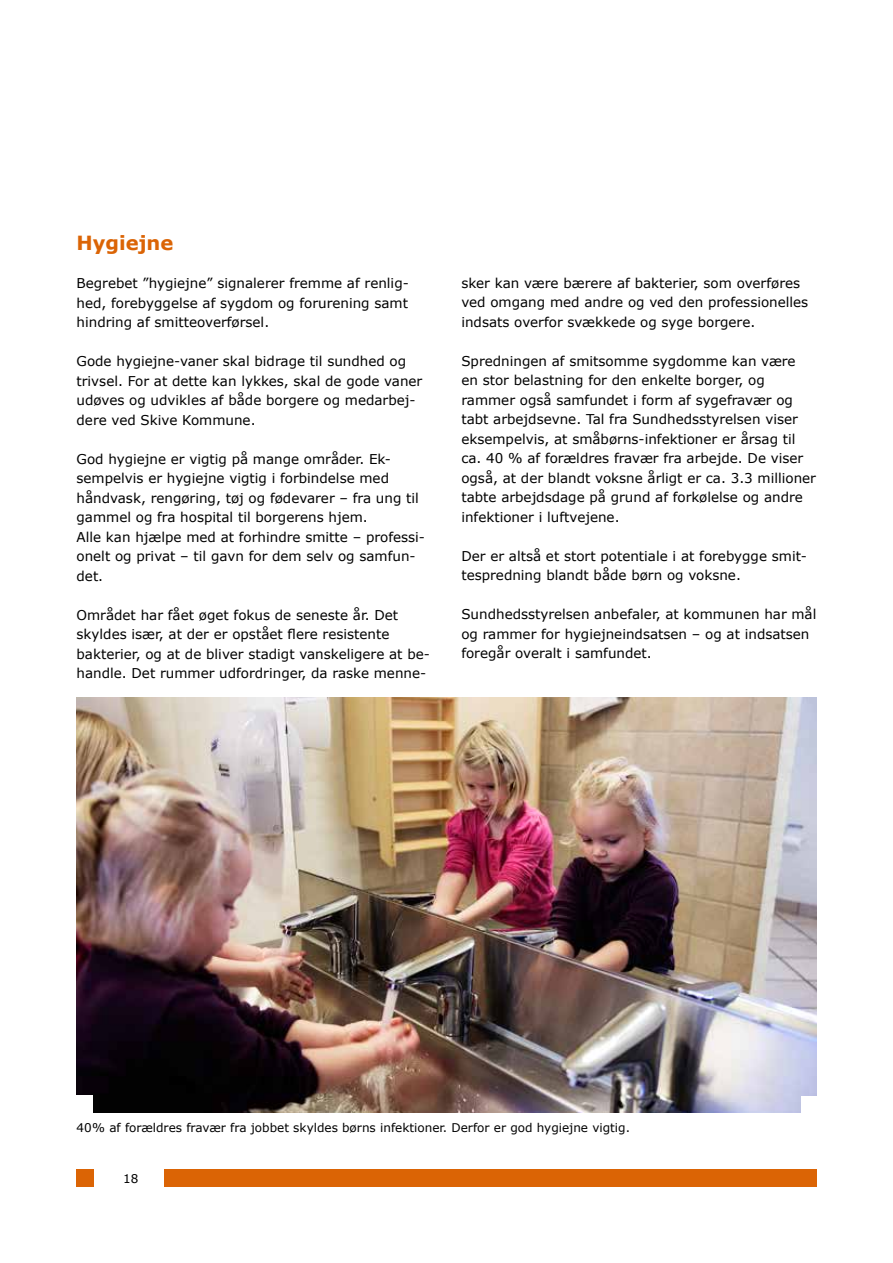
<style>
.page{position:relative;width:893px;height:1263px;background:#fff}
.page>*{position:absolute;margin:0;border:0;box-sizing:border-box;transform-origin:0 0}
.t1{font:700 19.5px "Verdana";color:#db6405}
.t2{font:13.5px/19.5px "Verdana";color:#000}
.t3{font:12px "Verdana";color:#000}
</style>
<div class="page">
<div style="left:164px;top:1169px;width:652px;height:17px;background:#db6405"></div>
<div style="left:77px;top:1169px;width:17px;height:17px;background:#db6405"></div>
<img style="left:76px;top:697px;width:740px;height:415px">
<div style="left:802px;top:1096px;width:17px;height:17px;background:#fff"></div>
<div style="left:75px;top:1096px;width:17px;height:17px;background:#fff"></div>
<h1 class="t1" style="left:76px;top:229px;width:98px">Hygiejne</h1>
<p class="t2" style="left:77px;top:273px;width:334px;text-align:justify">Begrebet ”hygiejne” signalerer fremme af renlig&shy;hed, forebyggelse af sygdom og forurening samt hindring af smitteoverførsel.</p>
<p class="t2" style="left:77px;top:351px;width:347px">Gode hygiejne-vaner skal bidrage til sundhed og trivsel. For at dette kan lykkes, skal de gode vaner udøves og udvikles af både borgere og medarbej&shy;dere ved Skive Kommune.</p>
<p class="t2" style="left:77px;top:448px;width:350px">God hygiejne er vigtig på mange områder. Ek&shy;sempelvis er hygiejne vigtig i forbindelse med håndvask, rengøring, tøj og fødevarer – fra ung til gammel og fra hospital til borgerens hjem.<br>Alle kan hjælpe med at forhindre smitte – professi&shy;onelt og privat – til gavn for dem selv og samfun&shy;det.</p>
<p class="t2" style="left:77px;top:604px;width:355px">Området har fået øget fokus de seneste år. Det skyldes især, at der er opstået flere resistente bakterier, og at de bliver stadigt vanskeligere at be&shy;handle. Det rummer udfordringer, da raske menne-</p>
<p class="t2" style="left:461px;top:273px;width:348px">sker kan være bærere af bakterier, som overføres ved omgang med andre og ved den professionelles indsats overfor svækkede og syge borgere.</p>
<p class="t2" style="left:461px;top:351px;width:356px">Spredningen af smitsomme sygdomme kan være<br>en stor belastning for den enkelte borger, og rammer også samfundet i form af sygefravær og tabt arbejdsevne. Tal fra Sundhedsstyrelsen viser eksempelvis, at småbørns-infektioner er årsag til ca. 40 % af forældres fravær fra arbejde. De viser også, at der blandt voksne årligt er ca. 3.3 millioner tabte arbejdsdage på grund af forkølelse og andre infektioner i luftvejene.</p>
<p class="t2" style="left:461px;top:546px;width:347px">Der er altså et stort potentiale i at forebygge smit&shy;tespredning blandt både børn og voksne.</p>
<p class="t2" style="left:461px;top:604px;width:357px">Sundhedsstyrelsen anbefaler, at kommunen har mål og rammer for hygiejneindsatsen – og at indsatsen foregår overalt i samfundet.</p>
<p class="t3" style="left:76px;top:1120px;width:555px">40% af forældres fravær fra jobbet skyldes børns infektioner. Derfor er god hygiejne vigtig.</p>
<p class="t3" style="left:123px;top:1170px;width:17px">18</p>
</div>
